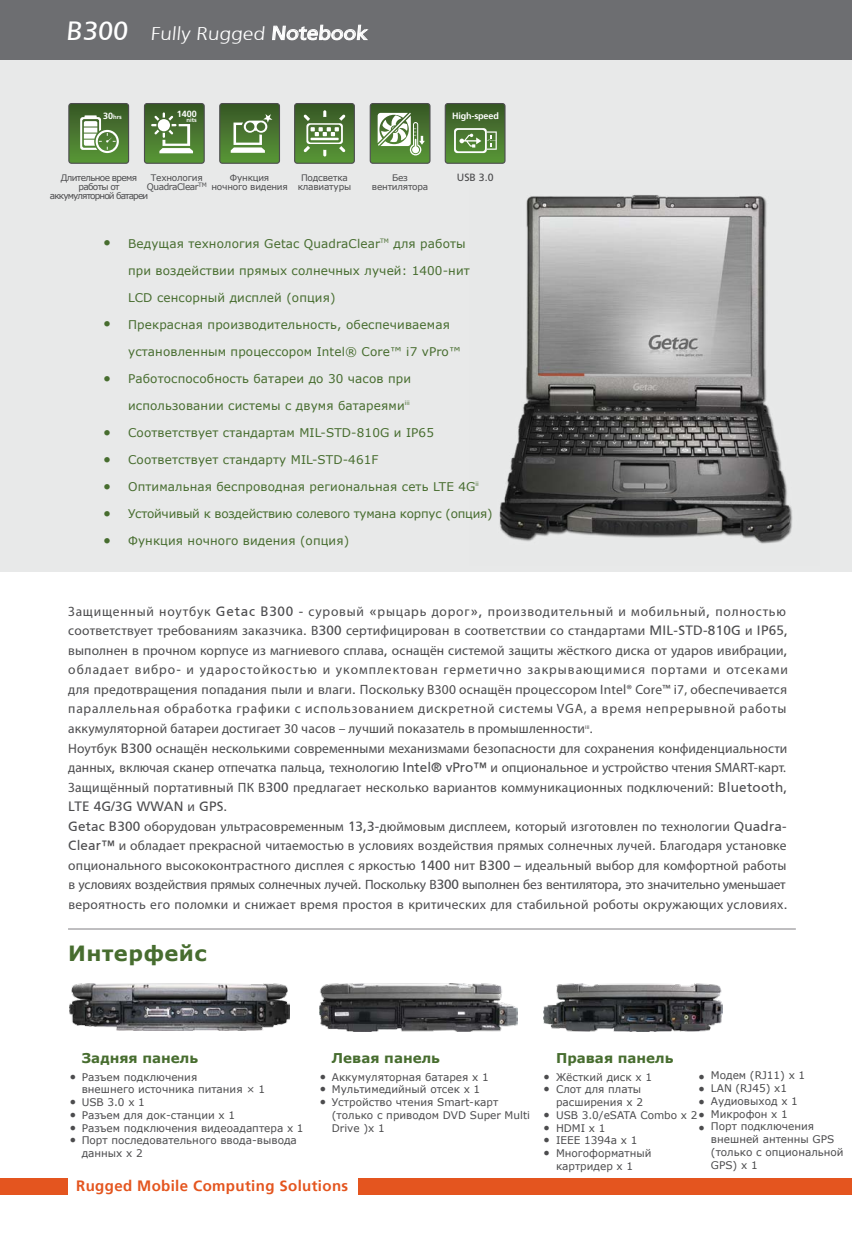
<style>
.page{position:relative;width:852px;height:1235px;background:#fff}
.page>*{position:absolute;margin:0;border:0;box-sizing:border-box;transform-origin:0 0}
.t1{font:700 21px "Verdana";letter-spacing:.025em;color:#476d2f}
.t2{font:300 18.45px "Frutiger 45";color:#fff;scale:1.14 1}
.t3{font:700 15px "Frutiger 65";letter-spacing:.025em;color:#e4551f}
.t4{font:13.5px/19.5px "Myriad Pro";letter-spacing:.015em;color:#4c4c4e}
.t5{font:700 13.5px "Verdana";color:#476d2f}
.t6{font:13.5px "Frutiger 55 Roman";letter-spacing:.01em;color:#4c4c4e}
.t7{font:12px "Verdana";letter-spacing:.01em;color:#476d2f}
.t8{font:12px "Verdana";letter-spacing:-.02em;color:#476d2f}
.t9{font:10.5px/12.8px "Verdana";color:#4c4c4e}
.t10{font:10.5px "Frutiger";color:#4c4c4e}
.t11{font:9px/9px "Verdana";letter-spacing:-.03em;color:#4c4c4e;text-align:center}
.t12{font:9px/9px "Verdana";letter-spacing:-.09em;color:#4c4c4e;text-align:center}
.t13{font:9px/9px "Verdana";letter-spacing:-.055em;color:#4c4c4e;text-align:center}
.t14{font:700 9px "Frutiger 65";letter-spacing:-.015em;color:#fff}
.t15{font:700 9px "Frutiger";color:#fff}
.t16{font:700 6px "Frutiger";color:#fff}
.t17{font:300 6px "Adobe Ming Std";color:#476d2f}
.t18{font:6px "Myriad Pro";color:#4c4c4e}
.s1{font-family:"Frutiger 55 Roman";font-weight:400;font-size:26.4px}
.s2{font-family:"Frutiger 55 Roman";font-weight:400;font-size:19.2px}
.s3{font-size:9px}
.s4{font-family:"Frutiger 55 Roman"}
.s5{font-family:"Myriad Pro"}
</style>
<div class="page">
<hr style="left:68px;top:928px;width:728px;height:1px;background:#807f83">
<div style="left:0;top:0;width:852px;height:571px;background:#e8e9e9"></div>
<div style="left:0;top:0;width:852px;height:59px;background:#6d6e71"></div>
<div style="left:0;top:1178px;width:67px;height:16px;background:#e4551f"></div>
<div style="left:358px;top:1178px;width:494px;height:16px;background:#e4551f"></div>
<svg style="left:272px;top:25px;width:97px;height:15px"></svg>
<div style="left:219px;top:103px;width:61px;height:61px;border:1px solid #4c4c4e;border-radius:3px"></div>
<svg style="left:220px;top:104px;width:59px;height:59px;background:#60874b"></svg>
<div style="left:294px;top:103px;width:61px;height:61px;border:1px solid #4c4c4e;border-radius:3px"></div>
<svg style="left:295px;top:104px;width:59px;height:59px;background:#60884b"></svg>
<div style="left:68px;top:103px;width:61px;height:61px;border:1px solid #4c4c4e;border-radius:3px"></div>
<svg style="left:69px;top:104px;width:60px;height:59px;background:#668b52"></svg>
<div style="left:144px;top:103px;width:61px;height:61px;border:1px solid #4c4c4e;border-radius:3px"></div>
<svg style="left:144px;top:104px;width:60px;height:59px;background:#62884e"></svg>
<div style="left:370px;top:103px;width:60px;height:61px;border:1px solid #4c4c4e;border-radius:3px"></div>
<svg style="left:370px;top:104px;width:60px;height:59px;background:#749661"></svg>
<div style="left:445px;top:103px;width:60px;height:61px;border:1px solid #4c4c4e;border-radius:3px"></div>
<svg style="left:445px;top:104px;width:60px;height:59px;background:#598143"></svg>
<img style="left:499px;top:195px;width:294px;height:349px">
<img style="left:320px;top:983px;width:197px;height:48px">
<img style="left:70px;top:983px;width:219px;height:47px">
<img style="left:543px;top:983px;width:180px;height:48px">
<h2 class="t2" style="left:66px;top:23px;width:268px"><span class="s1">B300</span> Fully Rugged <span class="s2">Notebook</span></h2>
<p class="t16" style="left:103px;top:113px;width:20px"><span class="s3">30</span>hrs</p>
<p class="t15" style="left:177px;top:108px;width:22px">1400</p>
<p class="t16" style="left:186px;top:116px;width:12px">nits</p>
<p class="t14" style="left:452px;top:111px;width:48px">High-speed</p>
<p class="t13" style="left:147px;top:173px;width:61px">Технология<br>QuadraClear<sup>TM</sup></p>
<p class="t11" style="left:392px;top:173px;width:17px">Без</p>
<p class="t10" style="left:457px;top:171px;width:38px">USB 3.0</p>
<p class="t12" style="left:50px;top:173px;width:100px">Длительное время работы от аккумуляторной батареи</p>
<p class="t11" style="left:211px;top:173px;width:78px">Функция ночного видения</p>
<p class="t11" style="left:298px;top:173px;width:55px">Подсветка клавиатуры</p>
<p class="t11" style="left:372px;top:182px;width:58px">вентилятора</p>
<p class="t17" style="left:104px;top:240px;width:7px">●</p>
<p class="t17" style="left:104px;top:321px;width:7px">●</p>
<p class="t17" style="left:104px;top:375px;width:7px">●</p>
<p class="t17" style="left:104px;top:429px;width:7px">●</p>
<p class="t17" style="left:104px;top:456px;width:7px">●</p>
<p class="t17" style="left:104px;top:483px;width:7px">●</p>
<p class="t17" style="left:104px;top:510px;width:7px">●</p>
<p class="t17" style="left:104px;top:537px;width:7px">●</p>
<p class="t7" style="left:128px;top:235px;width:339px">Ведущая технология Getac QuadraClear<sup>TM</sup> для работы</p>
<p class="t7" style="left:128px;top:262px;width:343px">при воздействии прямых солнечных лучей: 1400-нит</p>
<p class="t7" style="left:128px;top:289px;width:209px">LCD сенсорный дисплей (опция)</p>
<p class="t7" style="left:128px;top:316px;width:323px">Прекрасная производительность, обеспечиваемая</p>
<p class="t7" style="left:128px;top:343px;width:334px">установленным процессором Intel® Core™ i7 vPro™</p>
<p class="t7" style="left:128px;top:370px;width:284px">Работоспособность батареи до 30 часов при</p>
<p class="t7" style="left:128px;top:397px;width:283px">использовании системы с двумя батареями<sup>iii</sup></p>
<p class="t7" style="left:128px;top:424px;width:307px">Соответствует стандартам MIL-STD-810G и IP65</p>
<p class="t7" style="left:128px;top:451px;width:252px">Соответствует стандарту MIL-STD-461F</p>
<p class="t7" style="left:128px;top:478px;width:352px">Оптимальная беспроводная региональная сеть LTE 4G<sup>ii</sup></p>
<p class="t8" style="left:128px;top:505px;width:366px">Устойчивый к воздействию солевого тумана корпус (опция)</p>
<p class="t7" style="left:128px;top:532px;width:222px">Функция ночного видения (опция)</p>
<p class="t4" style="left:68px;top:601px;width:721px">Защищенный ноутбук <span class="s4">Getac B300 -</span> суровый <span class="s4">«</span>рыцарь дорог<span class="s4">»,</span> производительный и мобильный<span class="s4">,</span> полностью соответствует требованиям заказчика<span class="s4">.</span> В<span class="s4">300</span> сертифицирован в соответствии со стандартами <span class="s4">MIL-STD-810G</span> и <span class="s4">IP65, </span>выполнен в прочном корпусе из магниевого сплава<span class="s4">,</span> оснащён системой защиты жёсткого диска от ударов ивибрации<span class="s4">, </span>обладает вибро<span class="s4">-</span> и ударостойкостью и укомплектован герметично закрывающимися портами и отсеками для предотвращения попадания пыли и влаги<span class="s4">.</span> Поскольку В300 оснащён процессором Intel® Core™ i7, обеспечивается параллельная обработка графики с использованием дискретной системы VGA, а время непрерывной работы аккумуляторной батареи достигает 30 часов – лучший показатель в промышленности .</p>
<p class="t18" style="left:585px;top:723px;width:6px">iii</p>
<p class="t4" style="left:68px;top:738px;width:720px;text-align:justify">Ноутбук <span class="s4">B300</span> оснащён несколькими современными механизмами безопасности для сохранения конфиденциальности данных<span class="s4">,</span> включая сканер отпечатка пальца<span class="s4">,</span> технологию <span class="s4">Intel® vPro™</span> и опциональное и устройство чтения SMART-карт.<br>Защищённый портативный ПК В<span class="s4">300</span> предлагает несколько вариантов коммуникационных подключений<span class="s4">: Bluetooth,</span></p>
<p class="t6" style="left:68px;top:798px;width:161px">LTE 4G/3G WWAN <span class="s5">и</span> GPS.</p>
<p class="t4" style="left:68px;top:816px;width:720px"><span class="s4">Getac B300</span> оборудован ультрасовременным <span class="s4">13,3-</span>дюймовым дисплеем<span class="s4">,</span> который изготовлен по технологии <span class="s4">Quadra-Clear™</span> и обладает прекрасной читаемостью в условиях воздействия прямых солнечных лучей<span class="s4">.</span> Благодаря установке опционального высококонтрастного дисплея с яркостью <span class="s4">1400</span> нит <span class="s4">B300 –</span> идеальный выбор для комфортной работы в условиях воздействия прямых солнечных лучей<span class="s4">.</span> Поскольку В<span class="s4">300</span> выполнен без вентилятора<span class="s4">,</span> это значительно уменьшает вероятность его поломки и снижает время простоя в критических для стабильной роботы окружающих условиях<span class="s4">.</span></p>
<h1 class="t1" style="left:68px;top:939px;width:140px">Интерфейс</h1>
<p class="t5" style="left:82px;top:1050px;width:118px">Задняя панель</p>
<p class="t5" style="left:332px;top:1050px;width:110px">Левая панель</p>
<p class="t5" style="left:556px;top:1050px;width:119px">Правая панель</p>
<p class="t9" style="left:82px;top:1070px;width:223px">Разъем подключения<br>внешнего источника питания × 1<br>USB 3.0 x 1<br>Разъем для док-станции x 1<br>Разъем подключения видеоадаптера x 1<br>Порт последовательного ввода-вывода данных x 2</p>
<p class="t9" style="left:332px;top:1070px;width:200px">Аккумуляторная батарея x 1<br>Мультимедийный отсек x 1<br>Устройство чтения Smart-карт (только с приводом DVD Super Multi<br>Drive )x 1</p>
<p class="t9" style="left:556px;top:1070px;width:97px">Жёсткий диск x 1<br>Слот для платы расширения x 2</p>
<p class="t9" style="left:711px;top:1068px;width:134px">Модем (RJ11) x 1<br>LAN (RJ45) x1<br>Аудиовыход x 1<br>Микрофон x 1<br>Порт подключения внешней антенны GPS (только с опциональной<br>GPS) x 1</p>
<p class="t9" style="left:698px;top:1069px;width:8px;text-align:justify">● ● ●</p>
<p class="t9" style="left:556px;top:1108px;width:150px;line-height:11.7px;text-align:right">USB 3.0/eSATA Combo x 2● ●</p>
<p class="t9" style="left:320px;top:1069px;width:8px;text-align:justify">● ● ●</p>
<p class="t9" style="left:543px;top:1069px;width:8px">● ●</p>
<p class="t9" style="left:543px;top:1107px;width:8px;text-align:justify">● ● ● ●</p>
<p class="t9" style="left:70px;top:1069px;width:8px">●</p>
<p class="t9" style="left:70px;top:1094px;width:8px;text-align:justify">● ● ● ●</p>
<p class="t9" style="left:556px;top:1121px;width:97px">HDMI x 1<br>IEEE 1394a x 1<br>Многоформатный картридер x 1</p>
<p class="t3" style="left:76px;top:1177px;width:274px">Rugged Mobile Computing Solutions</p>
</div>
